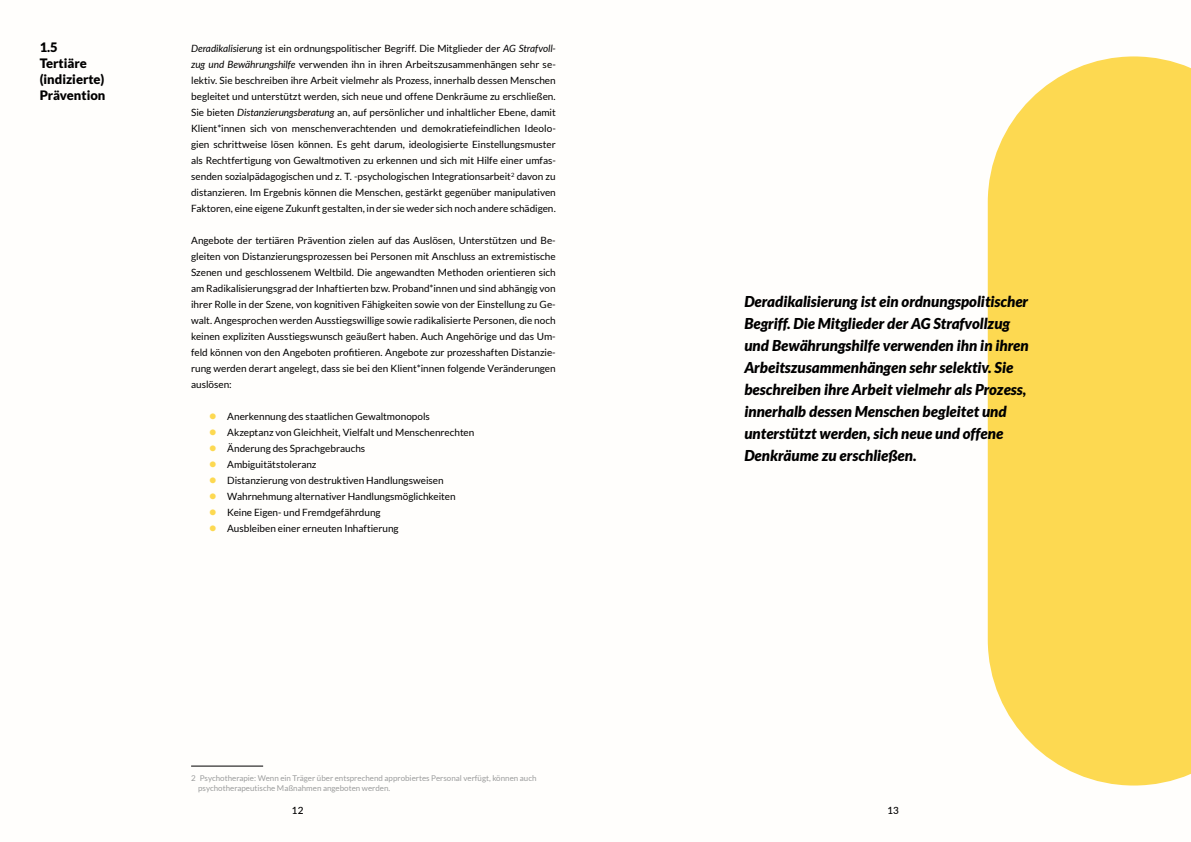
<style>
.page{position:relative;width:1191px;height:842px;background:#fff}
.page>*{position:absolute;margin:0;border:0;box-sizing:border-box;transform-origin:0 0}
.t1{font:italic 900 15px/22px "Lato";color:#000}
.t2{font:900 13px/16px "Lato";color:#000}
.t3{font:10px/16px "Lato";color:#000;text-align:justify}
.t4{font:500 10px "Lato";color:#000}
.t5{font:8px/9.6px "Lato";color:#9c9d9d}
.s1{font-style:italic}
</style>
<div class="page">
<hr style="left:191px;top:766px;width:72px;height:1px;background:#000">
<svg style="left:987px;top:56px;width:204px;height:729px;fill:#fdd951"></svg>
<h2 class="t2" style="left:40px;top:39px;width:67px">1.5<br>Tertiäre (indizierte)<br>Prävention</h2>
<p class="t3" style="left:191px;top:40px;width:366px"><span class="s1">Deradikalisierung</span> ist ein ordnungspolitischer Begriff. Die Mitglieder der <span class="s1">AG Strafvoll&shy;zug und Bewährungshilfe</span> verwenden ihn in ihren Arbeitszusammenhängen sehr se&shy;lektiv. Sie beschreiben ihre Arbeit vielmehr als Prozess, innerhalb dessen Menschen begleitet und unterstützt werden, sich neue und offene Denkräume zu erschließen.<br>Sie bieten <span class="s1">Distanzierungsberatung</span> an, auf persönlicher und inhaltlicher Ebene, damit Klient*innen sich von menschenverachtenden und demokratiefeindlichen Ideolo&shy;gien schrittweise lösen können. Es geht darum, ideologisierte Einstellungsmuster als Rechtfertigung von Gewaltmotiven zu erkennen und sich mit Hilfe einer umfas&shy;senden sozialpädagogischen und z. T. -psychologischen Integrationsarbeit<sup>2</sup> davon zu distanzieren. Im Ergebnis können die Menschen, gestärkt gegenüber manipulativen Faktoren, eine eigene Zukunft gestalten, in der sie weder sich noch andere schädigen.</p>
<p class="t3" style="left:191px;top:232px;width:366px">Angebote der tertiären Prävention zielen auf das Auslösen, Unterstützen und Be&shy;gleiten von Distanzierungsprozessen bei Personen mit Anschluss an extremistische Szenen und geschlossenem Weltbild. Die angewandten Methoden orientieren sich am Radikalisierungsgrad der Inhaftierten bzw. Proband*innen und sind abhängig von ihrer Rolle in der Szene, von kognitiven Fähigkeiten sowie von der Einstellung zu Ge&shy;walt. Angesprochen werden Ausstiegswillige sowie radikalisierte Personen, die noch keinen expliziten Ausstiegswunsch geäußert haben. Auch Angehörige und das Um&shy;feld können von den Angeboten profitieren. Angebote zur prozesshaften Distanzie&shy;rung werden derart angelegt, dass sie bei den Klient*innen folgende Veränderungen auslösen:</p>
<p class="t3" style="left:227px;top:408px;width:249px;text-align:left">Anerkennung des staatlichen Gewaltmonopols Akzeptanz von Gleichheit, Vielfalt und Menschenrechten Änderung des Sprachgebrauchs<br>Ambiguitätstoleranz<br>Distanzierung von destruktiven Handlungsweisen Wahrnehmung alternativer Handlungsmöglichkeiten Keine Eigen- und Fremdgefährdung<br>Ausbleiben einer erneuten Inhaftierung</p>
<p class="t1" style="left:744px;top:291px;width:286px">Deradikalisierung ist ein ordnungspolitischer Begriff. Die Mitglieder der AG Strafvollzug und Bewährungshilfe verwenden ihn in ihren Arbeitszusammenhängen sehr selektiv. Sie beschreiben ihre Arbeit vielmehr als Prozess, innerhalb dessen Menschen begleitet und unterstützt werden, sich neue und offene Denkräume zu erschließen.</p>
<p class="t5" style="left:198px;top:774px;width:340px;text-indent:-7px">2 Psychotherapie: Wenn ein Träger über entsprechend approbiertes Personal verfügt, können auch psychotherapeutische Maßnahmen angeboten werden.</p>
<p class="t4" style="left:292px;top:803px;width:13px">12</p>
<p class="t4" style="left:887px;top:803px;width:13px">13</p>
</div>
